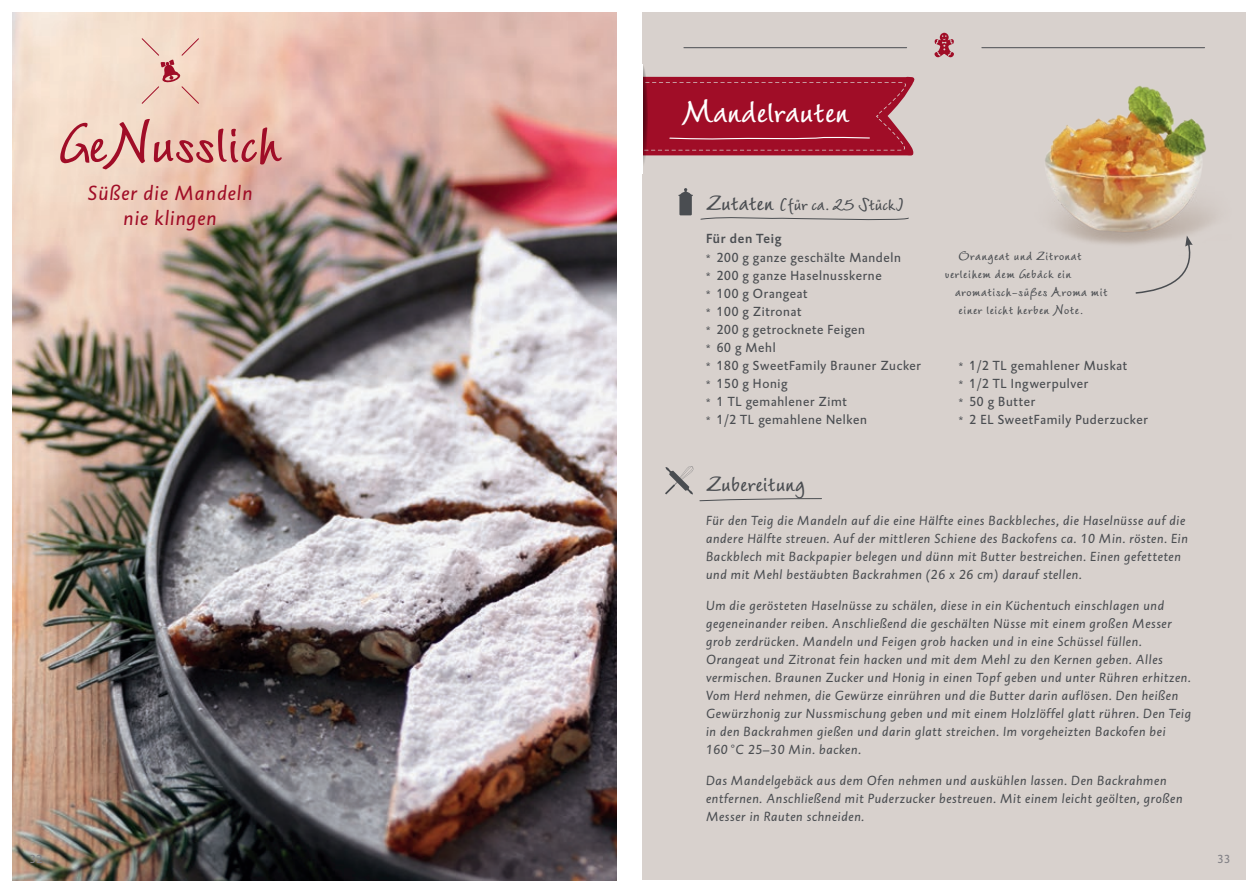
<style>
.page{position:relative;width:1259px;height:893px;background:#fff}
.page>*{position:absolute;margin:0;border:0;box-sizing:border-box;transform-origin:0 0}
.t1{font:700 52.5px "NZ Wiesbaden";color:#a00d27}
.t2{font:700 30px "NZ Wiesbaden";color:#fff}
.t3{font:italic 21px/25.2px "DTL Caspari TOT";letter-spacing:.05em;color:#a00d27;text-align:center}
.t4{font:700 21px "NZ Wiesbaden";color:#4a4d51}
.t5{font:700 16.5px "NZ Wiesbaden";color:#4a4d51}
.t6{font:italic 13.5px/18px "DTL Caspari TOT";letter-spacing:.05em;color:#4a4d51}
.t7{font:13.5px/18px "DTL Caspari TOT";letter-spacing:.05em;color:#4a4d51}
.t8{font:700 12px "NZ Wiesbaden";letter-spacing:.05em;color:#4a4d51}
.t9{font:12px "DTL Caspari TOT";color:#828186}
.s1{font-size:21px}
.s2{font-weight:500}
.s3{font-size:10.5px}
</style>
<div class="page">
<div style="left:642px;top:13px;width:604px;height:867px;background:#d8d1cd"></div>
<hr style="left:684px;top:47px;width:222px;height:1px;background:#4a4d51">
<hr style="left:982px;top:47px;width:222px;height:1px;background:#4a4d51">
<img style="left:642px;top:65px;width:4px;height:101px">
<svg style="left:934px;top:33px;width:20px;height:24px"></svg>
<img style="left:13px;top:13px;width:604px;height:867px">
<svg style="left:665px;top:466px;width:28px;height:28px"></svg>
<svg style="left:665px;top:484px;width:10px;height:10px"></svg>
<svg style="left:699px;top:498px;width:123px;height:3px"></svg>
<div style="left:679px;top:195px;width:13px;height:20px;background:#4a4d51"></div>
<svg style="left:678px;top:188px;width:15px;height:8px"></svg>
<svg style="left:1135px;top:256px;width:56px;height:38px"></svg>
<svg style="left:470px;top:75px;width:445px;height:81px;background:#bd5662"></svg>
<svg style="left:700px;top:217px;width:209px;height:4px"></svg>
<img style="left:1045px;top:85px;width:169px;height:171px">
<svg style="left:141px;top:37px;width:59px;height:68px;background:#ecc9b9"></svg>
<h1 class="t1" style="left:57px;top:113px;width:225px">GeNusslich</h1>
<h3 class="t3" style="left:88px;top:180px;width:166px">Süßer die Mandeln nie klingen</h3>
<p class="t9" style="left:30px;top:852px;width:14px">32</p>
<h2 class="t2" style="left:683px;top:94px;width:167px">Mandelrauten</h2>
<p class="t5" style="left:706px;top:195px;width:200px"><span class="s1">Zutaten</span> (für ca. 25 Stück)</p>
<p class="t7" style="left:706px;top:228px;width:196px;line-height:19.5px"><span class="s2">Für den Teig<br></span><span class="s3">*</span> 200 g ganze geschälte Mandeln</p>
<p class="t7" style="left:706px;top:266px;width:216px"><span class="s3">*</span> 200 g ganze Haselnusskerne<br><span class="s3">*</span> 100 g Orangeat<br><span class="s3">*</span> 100 g Zitronat<br><span class="s3">*</span> 200 g getrocknete Feigen<br><span class="s3">*</span> 60 g Mehl<br><span class="s3">*</span> 180 g SweetFamily Brauner Zucker <span class="s3">*</span> 150 g Honig<br><span class="s3">*</span> 1 TL gemahlener Zimt<br><span class="s3">*</span> 1/2 TL gemahlene Nelken</p>
<p class="t8" style="left:958px;top:249px;width:124px">Orangeat und Zitronat</p>
<p class="t8" style="left:945px;top:267px;width:128px">verleihem dem Gebäck ein</p>
<p class="t8" style="left:955px;top:285px;width:154px">aromatisch-süßes Aroma mit</p>
<p class="t8" style="left:958px;top:303px;width:126px">einer leicht herben Note.</p>
<p class="t7" style="left:958px;top:356px;width:191px"><span class="s3">*</span> 1/2 TL gemahlener Muskat<br><span class="s3">*</span> 1/2 TL Ingwerpulver<br><span class="s3">*</span> 50 g Butter<br><span class="s3">*</span> 2 EL SweetFamily Puderzucker</p>
<h3 class="t4" style="left:706px;top:471px;width:101px">Zubereitung</h3>
<p class="t6" style="left:706px;top:512px;width:483px">Für den Teig die Mandeln auf die eine Hälfte eines Backbleches, die Haselnüsse auf die andere Hälfte streuen. Auf der mittleren Schiene des Backofens ca. 10 Min. rösten. Ein Backblech mit Backpapier belegen und dünn mit Butter bestreichen. Einen gefetteten und mit Mehl bestäubten Backrahmen (26 x 26 cm) darauf stellen.</p>
<p class="t6" style="left:706px;top:596px;width:486px">Um die gerösteten Haselnüsse zu schälen, diese in ein Küchentuch einschlagen und gegeneinander reiben. Anschließend die geschälten Nüsse mit einem großen Messer grob zerdrücken. Mandeln und Feigen grob hacken und in eine Schüssel füllen.<br>Orangeat und Zitronat fein hacken und mit dem Mehl zu den Kernen geben. Alles vermischen. Braunen Zucker und Honig in einen Topf geben und unter Rühren erhitzen.<br>Vom Herd nehmen, die Gewürze einrühren und die Butter darin auflösen. Den heißen Gewürzhonig zur Nussmischung geben und mit einem Holzlöffel glatt rühren. Den Teig in den Backrahmen gießen und darin glatt streichen. Im vorgeheizten Backofen bei<br>160 °C 25–30 Min. backen.</p>
<p class="t6" style="left:706px;top:771px;width:478px">Das Mandelgebäck aus dem Ofen nehmen und auskühlen lassen. Den Backrahmen entfernen. Anschließend mit Puderzucker bestreuen. Mit einem leicht geölten, großen<br>Messer in Rauten schneiden.</p>
<p class="t9" style="left:1217px;top:852px;width:14px">33</p>
</div>
